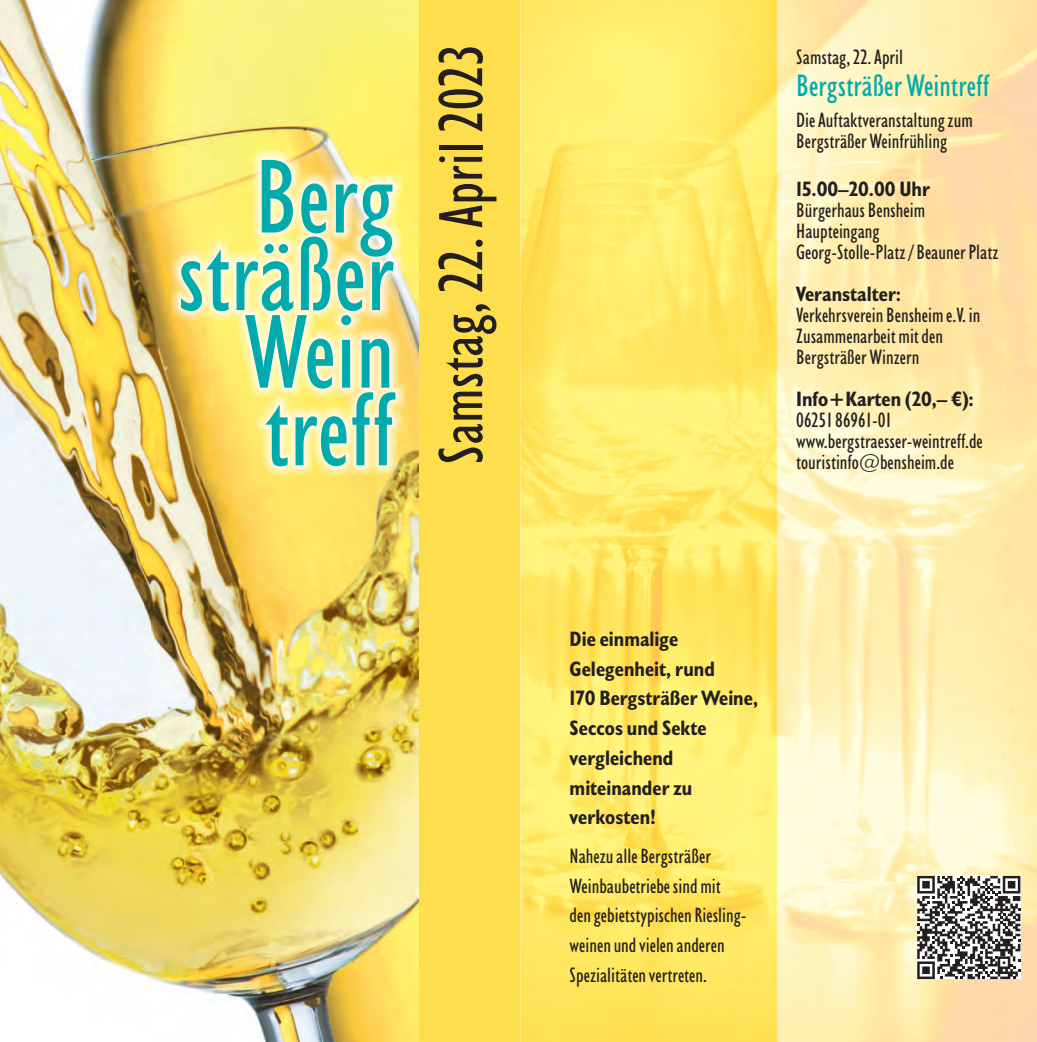
<style>
.page{position:relative;width:1037px;height:1042px;background:#fff}
.page>*{position:absolute;margin:0;border:0;box-sizing:border-box;transform-origin:0 0}
.t1{font:condensed 106.23px/77.5px "Humanist 521 BT";color:#00aaad;text-align:right}
.t2{font:condensed 63px "Humanist 521 BT";color:#231f20}
.t3{font:condensed 31.5px "Humanist 521 BT";color:#00aaad}
.t4{font:condensed 21px/29.8px "Humanist 521 BT";color:#231f20}
.t5{font:700 condensed 21px/29.8px "Humanist 521 BT";color:#231f20}
</style>
<div class="page">
<img style="left:520px;top:0;width:517px;height:1042px">
<svg style="left:917px;top:876px;width:103px;height:103px"></svg>
<div style="left:0;top:0;width:520px;height:1042px;background:#ffde4e"></div>
<img style="left:0;top:0;width:419px;height:1042px">
<div style="left:170px;top:149px;width:236px;height:328px;background:#fff;opacity:.84"></div>
<h1 class="t1" style="left:177px;top:166px;width:219px">Berg sträßer<br>Wein treff</h1>
<h2 class="t2" style="left:434px;top:464px;width:422px;rotate:-90deg">Samstag, 22. April 2023</h2>
<p class="t4" style="left:796px;top:44px;width:108px">Samstag, 22. April</p>
<h3 class="t3" style="left:796px;top:72px;width:195px">Bergsträßer Weintreff</h3>
<p class="t4" style="left:796px;top:107px;width:178px">Die Auftaktveranstaltung zum</p>
<p class="t4" style="left:796px;top:128px;width:152px">Bergsträßer Weinfrühling</p>
<p class="t5" style="left:796px;top:175px;width:135px">15.00–20.00 Uhr</p>
<p class="t4" style="left:796px;top:196px;width:130px">Bürgerhaus Bensheim</p>
<p class="t4" style="left:796px;top:217px;width:85px">Haupteingang</p>
<p class="t4" style="left:796px;top:238px;width:204px">Georg-Stolle-Platz / Beauner Platz</p>
<p class="t5" style="left:796px;top:280px;width:107px">Veranstalter:</p>
<p class="t4" style="left:796px;top:301px;width:186px">Verkehrsverein Bensheim e.V. in</p>
<p class="t4" style="left:796px;top:322px;width:148px">Zusammenarbeit mit den</p>
<p class="t4" style="left:796px;top:343px;width:125px">Bergsträßer Winzern</p>
<p class="t5" style="left:796px;top:385px;width:179px">Info+Karten (20,– ¤):</p>
<p class="t4" style="left:796px;top:406px;width:97px">06251 86961-01</p>
<p class="t4" style="left:796px;top:427px;width:188px">www.bergstraesser-weintreff.de</p>
<p class="t4" style="left:796px;top:448px;width:159px">touristinfo@bensheim.de</p>
<p class="t5" style="left:569px;top:625px;width:190px">Die einmalige<br>Gelegenheit, rund<br>170 Bergsträßer Weine,<br>Seccos und Sekte vergleichend miteinander zu verkosten!</p>
<p class="t4" style="left:569px;top:842px;width:178px">Nahezu alle Bergsträßer<br>Weinbaubetriebe sind mit den gebietstypischen Riesling&shy;weinen und vielen anderen<br>Spezialitäten vertreten.</p>
</div>
